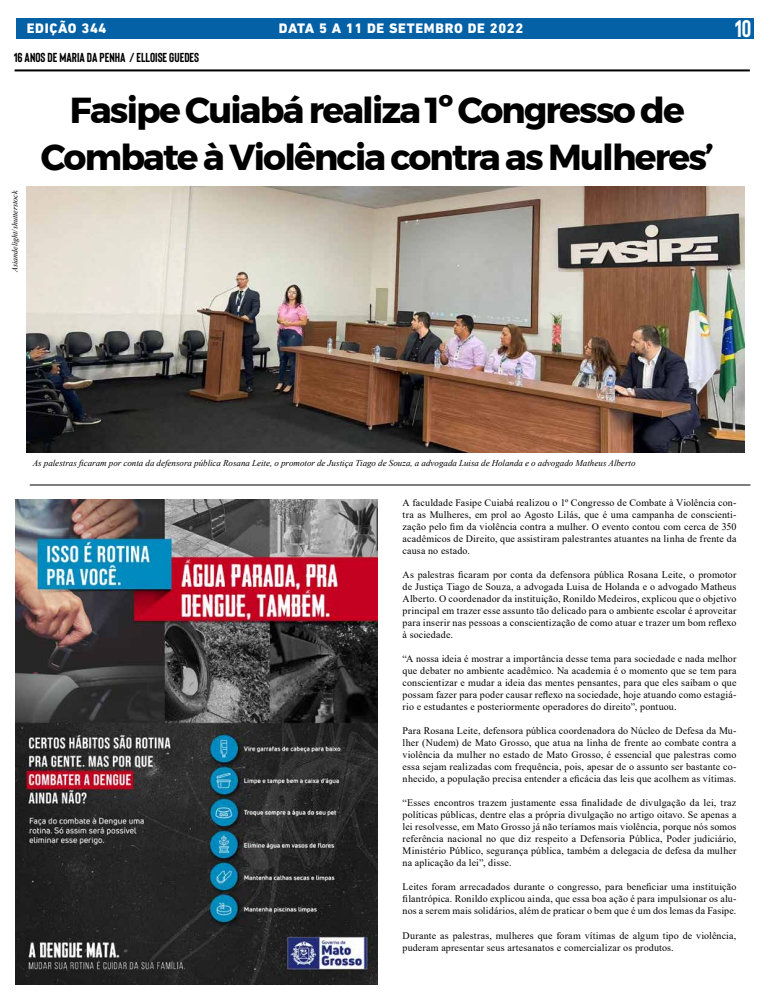
<style>
.page{position:relative;width:780px;height:993px;background:#fff}
.page>*{position:absolute;margin:0;border:0;box-sizing:border-box;transform-origin:0 0}
.t1{font:700 36px/47px "Montserrat";letter-spacing:-.05em;color:#000;text-align:center}
.t2{font:700 24px "Bison";color:#fff}
.t3{font:800 14px "DIN Next LT Pro";letter-spacing:.05em;color:#fff}
.t4{font:700 13px "Bison";color:#000}
.t5{font:10px/12px "Times New Roman";letter-spacing:.015em;color:#000;text-align:justify}
.t6{font:italic 9px "Times New Roman";color:#000}
.t7{font:italic 8px "Times New Roman";color:#000}
</style>
<div class="page">
<div style="left:16px;top:18px;width:737px;height:21px;background:#0561a6"></div>
<hr style="left:15px;top:69px;width:734px;height:2px;background:#000">
<hr style="left:30px;top:484px;width:720px;height:1px;background:#000">
<img style="left:15px;top:499px;width:362px;height:485px">
<img style="left:26px;top:186px;width:718px;height:266px">
<h3 class="t3" style="left:27px;top:20px;width:81px">EDIÇÃO 344</h3>
<h3 class="t3" style="left:279px;top:20px;width:246px">DATA 5 A 11 DE SETEMBRO DE 2022</h3>
<h2 class="t2" style="left:734px;top:15px;width:18px">10</h2>
<h3 class="t4" style="left:14px;top:50px;width:187px">16 ANOS DE MARIA DA PENHA / ELLOISE GUEDES</h3>
<p class="t7" style="left:9px;top:272px;width:83px;rotate:-90deg">Asiandelight/shutterstock</p>
<h1 class="t1" style="left:41px;top:86px;width:674px">Fasipe Cuiabá realiza 1º Congresso de<br>Combate à Violência contra as Mulheres’</h1>
<p class="t6" style="left:33px;top:456px;width:604px">As palestras ficaram por conta da defensora pública Rosana Leite, o promotor de Justiça Tiago de Souza, a advogada Luisa de Holanda e o advogado Matheus Alberto</p>
<p class="t5" style="left:402px;top:496px;width:335px">A faculdade Fasipe Cuiabá realizou o 1º Congresso de Combate à Violência con&shy;tra as Mulheres, em prol ao Agosto Lilás, que é uma campanha de conscienti&shy;zação pelo fim da violência contra a mulher. O evento contou com cerca de 350 acadêmicos de Direito, que assistiram palestrantes atuantes na linha de frente da causa no estado.</p>
<p class="t5" style="left:402px;top:568px;width:335px">As palestras ficaram por conta da defensora pública Rosana Leite, o promotor de Justiça Tiago de Souza, a advogada Luisa de Holanda e o advogado Matheus Alberto. O coordenador da instituição, Ronildo Medeiros, explicou que o objetivo principal em trazer esse assunto tão delicado para o ambiente escolar é aproveitar para inserir nas pessoas a conscientização de como atuar e trazer um bom reflexo à sociedade.</p>
<p class="t5" style="left:402px;top:652px;width:335px">“A nossa ideia é mostrar a importância desse tema para sociedade e nada melhor que debater no ambiente acadêmico. Na academia é o momento que se tem para conscientizar e mudar a ideia das mentes pensantes, para que eles saibam o que possam fazer para poder causar reflexo na sociedade, hoje atuando como estagiá&shy;rio e estudantes e posteriormente operadores do direito”, pontuou.</p>
<p class="t5" style="left:402px;top:724px;width:335px">Para Rosana Leite, defensora pública coordenadora do Núcleo de Defesa da Mu&shy;lher (Nudem) de Mato Grosso, que atua na linha de frente ao combate contra a violência da mulher no estado de Mato Grosso, é essencial que palestras como essa sejam realizadas com frequência, pois, apesar de o assunto ser bastante co&shy;nhecido, a população precisa entender a eficácia das leis que acolhem as vítimas.</p>
<p class="t5" style="left:402px;top:796px;width:335px">“Esses encontros trazem justamente essa finalidade de divulgação da lei, traz políticas públicas, dentre elas a própria divulgação no artigo oitavo. Se apenas a lei resolvesse, em Mato Grosso já não teríamos mais violência, porque nós somos referência nacional no que diz respeito a Defensoria Pública, Poder judiciário, Ministério Público, segurança pública, também a delegacia de defesa da mulher na aplicação da lei”, disse.</p>
<p class="t5" style="left:402px;top:880px;width:335px">Leites foram arrecadados durante o congresso, para beneficiar uma instituição filantrópica. Ronildo explicou ainda, que essa boa ação é para impulsionar os alu&shy;nos a serem mais solidários, além de praticar o bem que é um dos lemas da Fasipe.</p>
<p class="t5" style="left:402px;top:928px;width:335px">Durante as palestras, mulheres que foram vítimas de algum tipo de violência, puderam apresentar seus artesanatos e comercializar os produtos.</p>
</div>
